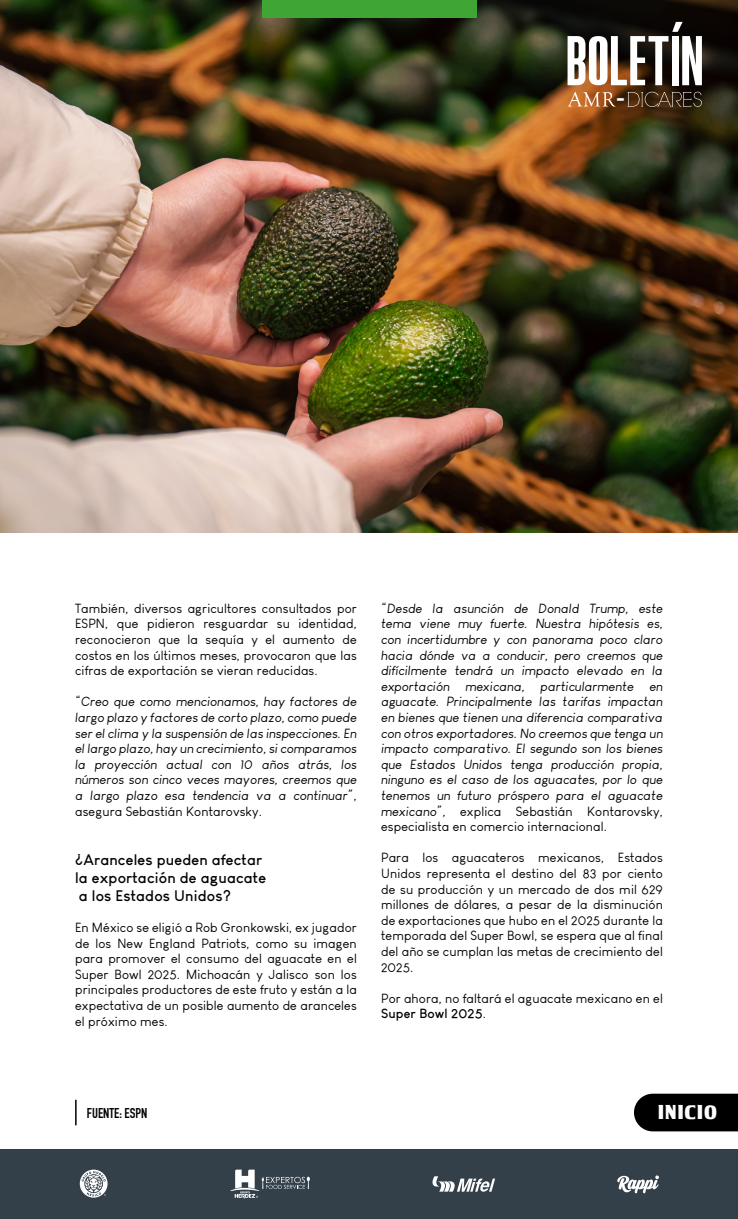
<style>
.page{position:relative;width:738px;height:1219px;background:#fff}
.page>*{position:absolute;margin:0;border:0;box-sizing:border-box;transform-origin:0 0}
.t1{font:55px "Pirrata";color:#fff}
.t2{font:23.1px "Pirrata";color:#fff}
.t3{font:20px "Tobago Poster";letter-spacing:.05em;color:#fff}
.t4{font:700 15px/18px "Louis George Cafe";letter-spacing:.01em;color:#000}
.t5{font:700 14px "DIN Condensed";color:#000}
.t6{font:italic 13px/15.6px "Louis George Cafe";letter-spacing:.01em;color:#000;text-align:justify}
.t7{font:13px/15.6px "Louis George Cafe";letter-spacing:.01em;color:#000;text-align:justify}
.s1{font-style:normal}
.s2{font-weight:700}
</style>
<div class="page">
<img style="left:0;top:0;width:737px;height:532px">
<div style="left:0;top:1149px;width:737px;height:70px;background:#33404a"></div>
<div style="left:261px;top:0;width:215px;height:17px;background:#3fa535"></div>
<svg style="left:80px;top:1170px;width:27px;height:28px"></svg>
<svg style="left:617px;top:1175px;width:41px;height:18px"></svg>
<svg style="left:230px;top:1170px;width:79px;height:28px"></svg>
<svg style="left:432px;top:1176px;width:62px;height:16px"></svg>
<hr style="left:75px;top:1100px;width:2px;height:25px;background:#000">
<div style="left:634px;top:1094px;width:103px;height:37px;background:#000"></div>
<svg style="left:567px;top:92px;width:48px;height:15px"></svg>
<svg style="left:627px;top:92px;width:74px;height:15px"></svg>
<svg style="left:671px;top:22px;width:11px;height:10px"></svg>
<h1 class="t1" style="left:565px;top:32px;width:139px">BOLETIN</h1>
<h2 class="t2" style="left:616px;top:86px;width:10px">-</h2>
<p class="t7" style="left:75px;top:600px;width:283px">También, diversos agricultores consultados por ESPN, que pidieron resguardar su identidad, reconocieron que la sequía y el aumento de costos en los últimos meses, provocaron que las cifras de exportación se vieran reducidas.</p>
<p class="t6" style="left:75px;top:694px;width:283px">“Creo que como mencionamos, hay factores de largo plazo y factores de corto plazo, como puede ser el clima y la suspensión de las inspecciones. En el largo plazo, hay un crecimiento, si comparamos la proyección actual con 10 años atrás, los números son cinco veces mayores, creemos que a largo plazo esa tendencia va a continuar”,</p>
<p class="t7" style="left:75px;top:803px;width:188px">asegura Sebastián Kontarovsky.</p>
<p class="t4" style="left:75px;top:850px;width:192px">¿Aranceles pueden afectar la exportación de aguacate a los Estados Unidos?</p>
<p class="t7" style="left:75px;top:920px;width:283px">En México se eligió a Rob Gronkowski, ex jugador de los New England Patriots, como su imagen para promover el consumo del aguacate en el Super Bowl 2025. Michoacán y Jalisco son los principales productores de este fruto y están a la expectativa de un posible aumento de aranceles el próximo mes.</p>
<p class="t6" style="left:381px;top:600px;width:283px">“Desde la asunción de Donald Trump, este tema viene muy fuerte. Nuestra hipótesis es, con incertidumbre y con panorama poco claro hacia dónde va a conducir, pero creemos que difícilmente tendrá un impacto elevado en la exportación mexicana, particularmente en aguacate. Principalmente las tarifas impactan en bienes que tienen una diferencia comparativa con otros exportadores. No creemos que tenga un impacto comparativo. El segundo son los bienes que Estados Unidos tenga producción propia, ninguno es el caso de los aguacates, por lo que tenemos un futuro próspero para el aguacate mexicano”, <span class="s1">explica Sebastián Kontarovsky, especialista en comercio internacional.</span></p>
<p class="t7" style="left:381px;top:850px;width:283px">Para los aguacateros mexicanos, Estados Unidos representa el destino del 83 por ciento de su producción y un mercado de dos mil 629 millones de dólares, a pesar de la disminución de exportaciones que hubo en el 2025 durante la temporada del Super Bowl, se espera que al final del año se cumplan las metas de crecimiento del 2025.</p>
<p class="t7" style="left:381px;top:990px;width:283px">Por ahora, no faltará el aguacate mexicano en el<br><span class="s2">Super Bowl 2025</span>.</p>
<p class="t5" style="left:87px;top:1104px;width:62px">FUENTE: ESPN</p>
<h3 class="t3" style="left:656px;top:1100px;width:60px">INICIO</h3>
</div>
